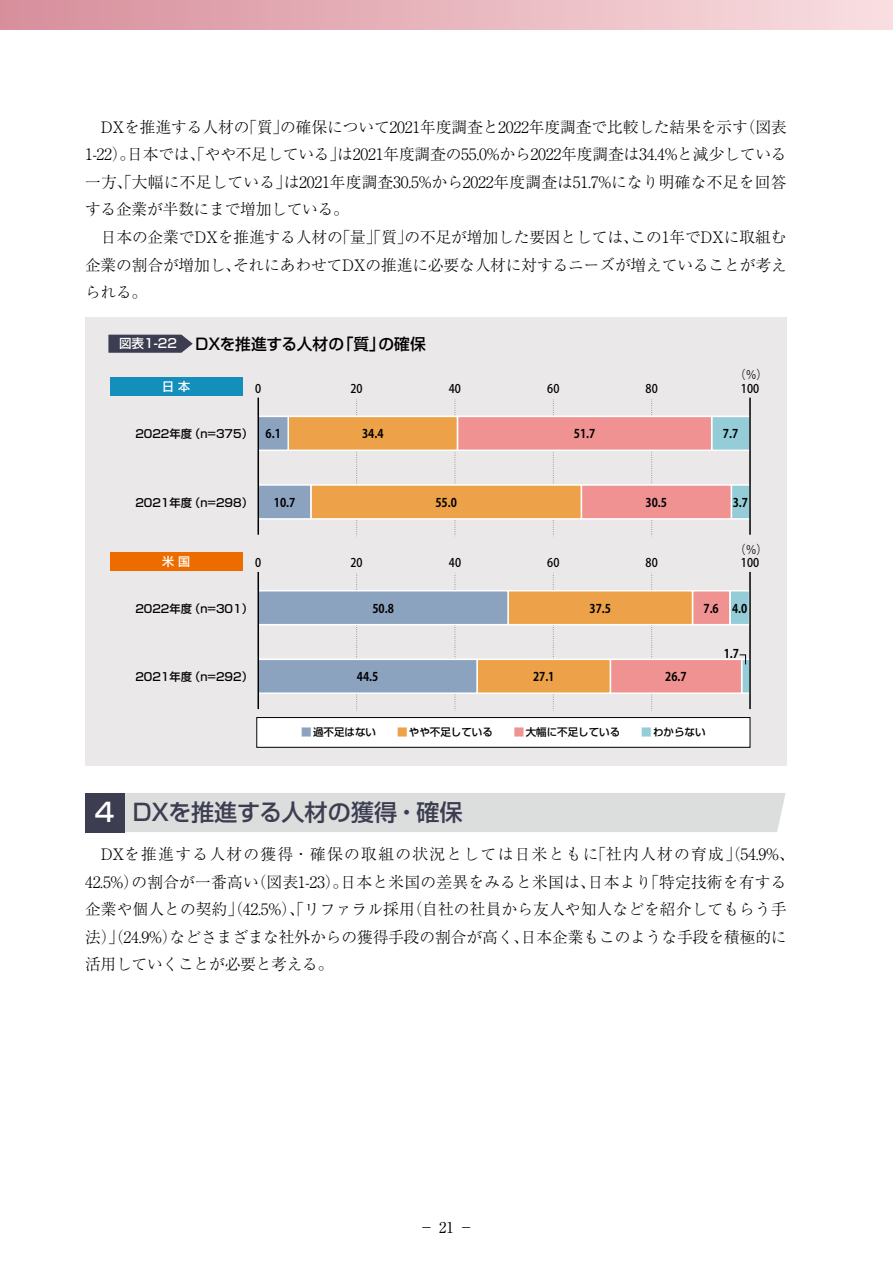
<style>
.page{position:relative;width:893px;height:1263px;background:#fff}
.page>*{position:absolute;margin:0;border:0;box-sizing:border-box;transform-origin:0 0}
.t1{font:500 23.1px "Shin Go Pr 6 N";color:#3c3d51}
.t2{font:300 15.75px/27.6px "Ryumin Pr 6 N";letter-spacing:-.01em;color:#000;text-align:justify}
.t3{font:500 15.75px "Shin Go Pr 6 N";color:#000}
.t4{font:14.85px "Ryumin Pr 6 N";color:#000}
.t5{font:700 12px "Koz Go Pr 6 N";color:#000;scale:.9 1}
.t6{font:500 12px "Koz Go Pr 6 N";color:#000;scale:.9 1}
.t7{font:12px "Koz Go Pr 6 N";color:#000;scale:.9 1}
.t8{font:500 12px "Shin Go Pr 6 N";color:#fff}
.t9{font:500 11.25px "Shin Go Pr 6 N";color:#000}
.t10{font:500 10.5px "Shin Go Pr 6 N";color:#000}
.s1{font-size:12.6px;color:#fff}
.s2{color:#8ca3c0}
.s3{color:#eda148}
.s4{color:#f09192}
.s5{color:#94ccd8}
.s6{font-size:25.65px;color:#fff}
</style>
<div class="page">
<div style="left:85px;top:317px;width:702px;height:448px;background:#ebe8ea"></div>
<svg style="left:108px;top:335px;width:85px;height:18px;background:#4a4b5e"></svg>
<svg style="left:356px;top:399px;width:1px;height:138px"></svg>
<svg style="left:455px;top:399px;width:1px;height:136px"></svg>
<svg style="left:553px;top:399px;width:1px;height:138px"></svg>
<svg style="left:651px;top:399px;width:1px;height:138px"></svg>
<div style="left:712px;top:416px;width:38px;height:34px;background:#94ccd8"></div>
<div style="left:711px;top:416px;width:40px;height:35px;border:2px solid #fff"></div>
<div style="left:731px;top:485px;width:19px;height:34px;background:#94ccd8"></div>
<div style="left:731px;top:484px;width:20px;height:36px;border:2px solid #fff"></div>
<div style="left:457px;top:416px;width:255px;height:34px;background:#f09192"></div>
<div style="left:457px;top:416px;width:255px;height:35px;border:2px solid #fff"></div>
<div style="left:581px;top:485px;width:150px;height:34px;background:#f09192"></div>
<div style="left:581px;top:484px;width:151px;height:36px;border:2px solid #fff"></div>
<div style="left:288px;top:416px;width:169px;height:34px;background:#eda148"></div>
<div style="left:287px;top:416px;width:171px;height:35px;border:2px solid #fff"></div>
<div style="left:311px;top:485px;width:270px;height:34px;background:#eda148"></div>
<div style="left:310px;top:484px;width:272px;height:36px;border:2px solid #fff"></div>
<div style="left:258px;top:416px;width:30px;height:34px;background:#8ca3c0"></div>
<div style="left:257px;top:416px;width:32px;height:35px;border:2px solid #fff"></div>
<div style="left:258px;top:485px;width:53px;height:34px;background:#8ca3c0"></div>
<div style="left:257px;top:484px;width:55px;height:36px;border:2px solid #fff"></div>
<svg style="left:356px;top:573px;width:1px;height:138px"></svg>
<svg style="left:455px;top:573px;width:1px;height:138px"></svg>
<svg style="left:553px;top:573px;width:1px;height:138px"></svg>
<svg style="left:651px;top:573px;width:1px;height:138px"></svg>
<div style="left:730px;top:591px;width:19px;height:34px;background:#94ccd8"></div>
<div style="left:729px;top:590px;width:21px;height:35px;border:2px solid #fff"></div>
<div style="left:742px;top:659px;width:8px;height:34px;background:#94ccd8"></div>
<div style="left:741px;top:658px;width:10px;height:36px;border:2px solid #fff"></div>
<div style="left:692px;top:591px;width:38px;height:34px;background:#f09192"></div>
<div style="left:692px;top:590px;width:39px;height:35px;border:2px solid #fff"></div>
<div style="left:610px;top:659px;width:132px;height:34px;background:#f09192"></div>
<div style="left:610px;top:658px;width:132px;height:36px;border:2px solid #fff"></div>
<div style="left:508px;top:591px;width:184px;height:34px;background:#eda148"></div>
<div style="left:507px;top:590px;width:186px;height:35px;border:2px solid #fff"></div>
<div style="left:477px;top:659px;width:133px;height:34px;background:#eda148"></div>
<div style="left:476px;top:658px;width:135px;height:36px;border:2px solid #fff"></div>
<div style="left:258px;top:591px;width:250px;height:34px;background:#8ca3c0"></div>
<div style="left:257px;top:590px;width:252px;height:35px;border:2px solid #fff"></div>
<div style="left:258px;top:659px;width:219px;height:34px;background:#8ca3c0"></div>
<div style="left:257px;top:658px;width:221px;height:36px;border:2px solid #fff"></div>
<div style="left:257px;top:717px;width:493px;height:30px;background:#fff"></div>
<div style="left:257px;top:717px;width:493px;height:30px;border:1px solid #000"></div>
<div style="left:110px;top:552px;width:133px;height:18px;background:#ed6c00"></div>
<div style="left:110px;top:377px;width:133px;height:19px;background:#148ebb"></div>
<hr style="left:257px;top:398px;width:2px;height:137px;background:#000">
<hr style="left:749px;top:398px;width:2px;height:137px;background:#000">
<hr style="left:257px;top:572px;width:2px;height:137px;background:#000">
<hr style="left:749px;top:572px;width:2px;height:137px;background:#000">
<svg style="left:739px;top:654px;width:7px;height:11px"></svg>
<div style="left:124px;top:793px;width:662px;height:39px;background:#dcdddd"></div>
<div style="left:85px;top:793px;width:39px;height:39px;background:#3c3d51"></div>
<svg style="left:0;top:29px;width:893px;height:1px"></svg>
<div style="left:0;top:0;width:893px;height:29px;background:linear-gradient(to right,#d78e9b,#f9dfe1)"></div>
<p class="t2" style="left:85px;top:112px;width:703px;text-indent:16px">DXを推進する人材の「質」の確保について2021年度調査と2022年度調査で比較した結果を示す（図表1-22）。日本では、「やや不足している」は2021年度調査の55.0%から2022年度調査は34.4%と減少している一方、「大幅に不足している」は2021年度調査30.5%から2022年度調査は51.7%になり明確な不足を回答する企業が半数にまで増加している。</p>
<p class="t2" style="left:85px;top:222px;width:703px;text-indent:16px">日本の企業でDXを推進する人材の「量」「質」の不足が増加した要因としては、この1年でDXに取組む企業の割合が増加し、それにあわせてDXの推進に必要な人材に対するニーズが増えていることが考えられる。</p>
<p class="t3" style="left:119px;top:331px;width:308px"><span class="s1">図表1-22</span> DXを推進する人材の「質」の確保</p>
<p class="t7" style="left:735px;top:368px;width:38px">（％）</p>
<p class="t8" style="left:162px;top:377px;width:29px">日 本</p>
<p class="t6" style="left:255px;top:381px;width:8px">0</p>
<p class="t6" style="left:351px;top:381px;width:15px">20</p>
<p class="t6" style="left:449px;top:381px;width:15px">40</p>
<p class="t6" style="left:547px;top:381px;width:15px">60</p>
<p class="t6" style="left:646px;top:381px;width:15px">80</p>
<p class="t6" style="left:741px;top:381px;width:22px">100</p>
<p class="t5" style="left:723px;top:427px;width:18px">7.7</p>
<p class="t9" style="left:135px;top:425px;width:119px">2022年度（n=375）</p>
<p class="t5" style="left:362px;top:427px;width:25px">34.4</p>
<p class="t5" style="left:266px;top:427px;width:18px">6.1</p>
<p class="t5" style="left:574px;top:427px;width:25px">51.7</p>
<p class="t9" style="left:135px;top:493px;width:119px">2021年度（n=298）</p>
<p class="t5" style="left:274px;top:496px;width:25px">10.7</p>
<p class="t5" style="left:435px;top:496px;width:25px">55.0</p>
<p class="t5" style="left:646px;top:496px;width:25px">30.5</p>
<p class="t5" style="left:733px;top:496px;width:18px">3.7</p>
<p class="t8" style="left:162px;top:551px;width:29px">米 国</p>
<p class="t9" style="left:135px;top:599px;width:119px">2022年度（n=301）</p>
<p class="t7" style="left:735px;top:543px;width:38px">（％）</p>
<p class="t6" style="left:255px;top:555px;width:8px">0</p>
<p class="t6" style="left:351px;top:555px;width:15px">20</p>
<p class="t6" style="left:449px;top:555px;width:15px">40</p>
<p class="t6" style="left:547px;top:555px;width:15px">60</p>
<p class="t6" style="left:646px;top:555px;width:15px">80</p>
<p class="t6" style="left:741px;top:555px;width:22px">100</p>
<p class="t5" style="left:732px;top:601px;width:18px">4.0</p>
<p class="t5" style="left:724px;top:647px;width:18px">1.7</p>
<p class="t5" style="left:372px;top:601px;width:25px">50.8</p>
<p class="t5" style="left:589px;top:601px;width:25px">37.5</p>
<p class="t5" style="left:703px;top:601px;width:18px">7.6</p>
<p class="t9" style="left:135px;top:667px;width:119px">2021年度（n=292）</p>
<p class="t5" style="left:357px;top:670px;width:25px">44.5</p>
<p class="t5" style="left:533px;top:670px;width:25px">27.1</p>
<p class="t5" style="left:665px;top:670px;width:25px">26.7</p>
<p class="t10" style="left:301px;top:723px;width:406px"><span class="s2">■</span>過不足はない　　<span class="s3">■</span>やや不足している　　<span class="s4">■</span>大幅に不足している　　<span class="s5">■</span>わからない</p>
<h1 class="t1" style="left:95px;top:793px;width:369px"><span class="s6">4</span> DXを推進する人材の獲得・確保</h1>
<p class="t2" style="left:85px;top:839px;width:711px;text-align:left;text-indent:16px">DXを推進する人材の獲得・確保の取組の状況としては日米ともに「社内人材の育成」（54.9%、42.5%）の割合が一番高い（図表1-23）。日本と米国の差異をみると米国は、日本より「特定技術を有する企業や個人との契約」（42.5%）、「リファラル採用（自社の社員から友人や知人などを紹介してもらう手法）」（24.9%）などさまざまな社外からの獲得手段の割合が高く、日本企業もこのような手段を積極的に活用していくことが必要と考える。</p>
<p class="t4" style="left:419px;top:1216px;width:56px">－ 21 －</p>
<p class="t4" style="left:424px;top:1216px;width:45px">－ 1 －</p>
</div>
